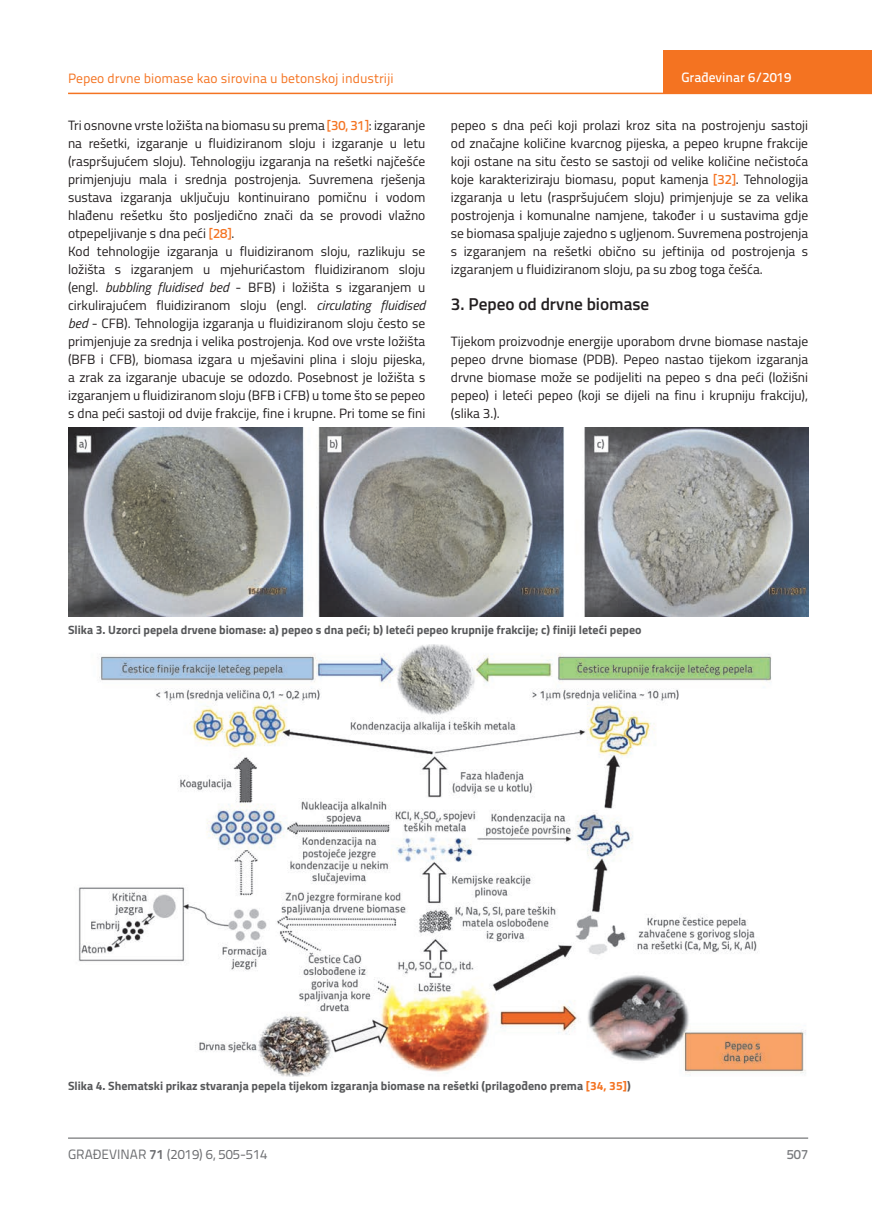
<style>
.page{position:relative;width:872px;height:1212px;background:#fff}
.page>*{position:absolute;margin:0;border:0;box-sizing:border-box;transform-origin:0 0}
.t1{font:600 17.25px "Titillium";color:#231f20}
.t2{font:13.5px/18px "Titillium";color:#231f20;text-align:justify}
.t3{font:13.5px "Titillium Text 22 L";color:#f47321}
.t4{font:13.5px "Titillium Text 22 L";color:#6c6d70}
.t5{font:500 13.5px "Titillium Text 22 L";color:#fff}
.t6{font:500 13.5px "Titillium Text 22 L";color:#787a7d}
.t7{font:700 12px "Titillium";color:#57585a}
.s1{font-family:"Titillium Text 22 L";font-weight:500;color:#f47321}
.s2{font-style:italic}
.s3{color:#f47321}
.s4{font-weight:700}
</style>
<div class="page">
<hr style="left:68px;top:93px;width:804px;height:1px;background:#f47321">
<div style="left:663px;top:50px;width:209px;height:44px;background:#f47321"></div>
<hr style="left:68px;top:1138px;width:740px;height:1px;background:#57585a">
<img style="left:68px;top:427px;width:740px;height:189px">
<img style="left:78px;top:645px;width:728px;height:432px">
<p class="t5" style="left:681px;top:67px;width:111px">Građevinar 6/2019</p>
<p class="t3" style="left:68px;top:68px;width:327px">Pepeo drvne biomase kao sirovina u betonskoj industriji</p>
<p class="t2" style="left:68px;top:115px;width:359px;text-align:left">Tri osnovne vrste ložišta na biomasu su prema <span class="s1">[30, 31]</span>: izgaranje na rešetki, izgaranje u fluidiziranom sloju i izgaranje u letu (raspršujućem sloju). Tehnologiju izgaranja na rešetki najčešće primjenjuju mala i srednja postrojenja. Suvremena rješenja sustava izgaranja uključuju kontinuirano pomičnu i vodom hlađenu rešetku što posljedično znači da se provodi vlažno otpepeljivanje s dna peći <span class="s1">[28]</span>.<br>Kod tehnologije izgaranja u fluidiziranom sloju, razlikuju se ložišta s izgaranjem u mjehurićastom fluidiziranom sloju (engl. <span class="s2">bubbling fluidised bed</span> - BFB) i ložišta s izgaranjem u cirkulirajućem fluidiziranom sloju (engl. <span class="s2">circulating fluidised bed</span> - CFB). Tehnologija izgaranja u fluidiziranom sloju često se primjenjuje za srednja i velika postrojenja. Kod ove vrste ložišta (BFB i CFB), biomasa izgara u mješavini plina i sloju pijeska, a zrak za izgaranje ubacuje se odozdo. Posebnost je ložišta s izgaranjem u fluidiziranom sloju (BFB i CFB) u tome što se pepeo s dna peći sastoji od dvije frakcije, fine i krupne. Pri tome se fini</p>
<p class="t2" style="left:451px;top:115px;width:359px">pepeo s dna peći koji prolazi kroz sita na postrojenju sastoji od značajne količine kvarcnog pijeska, a pepeo krupne frakcije koji ostane na situ često se sastoji od velike količine nečistoća koje karakteriziraju biomasu, poput kamenja <span class="s1">[32]</span>. Tehnologija izgaranja u letu (raspršujućem sloju) primjenjuje se za velika postrojenja i komunalne namjene, također i u sustavima gdje se biomasa spaljuje zajedno s ugljenom. Suvremena postrojenja s izgaranjem na rešetki obično su jeftinija od postrojenja s izgaranjem u fluidiziranom sloju, pa su zbog toga češća.</p>
<p class="t1" style="left:451px;top:291px;width:200px">3. Pepeo od drvne biomase</p>
<p class="t2" style="left:451px;top:331px;width:359px">Tijekom proizvodnje energije uporabom drvne biomase nastaje pepeo drvne biomase (PDB). Pepeo nastao tijekom izgaranja drvne biomase može se podijeliti na pepeo s dna peći (ložišni pepeo) i leteći pepeo (koji se dijeli na finu i krupniju frakciju), (slika 3.).</p>
<p class="t7" style="left:68px;top:621px;width:575px">Slika 3. Uzorci pepela drvene biomase: a) pepeo s dna peći; b) leteći pepeo krupnije frakcije; c) finiji leteći pepeo</p>
<p class="t7" style="left:68px;top:1077px;width:564px">Slika 4. Shematski prikaz stvaranja pepela tijekom izgaranja biomase na rešetki (prilagođeno prema <span class="s3">[34, 35]</span>)</p>
<p class="t4" style="left:68px;top:1144px;width:201px">GRAĐEVINAR <span class="s4">71</span> (2019) 6, 505-514</p>
<p class="t6" style="left:786px;top:1144px;width:23px">507</p>
</div>
